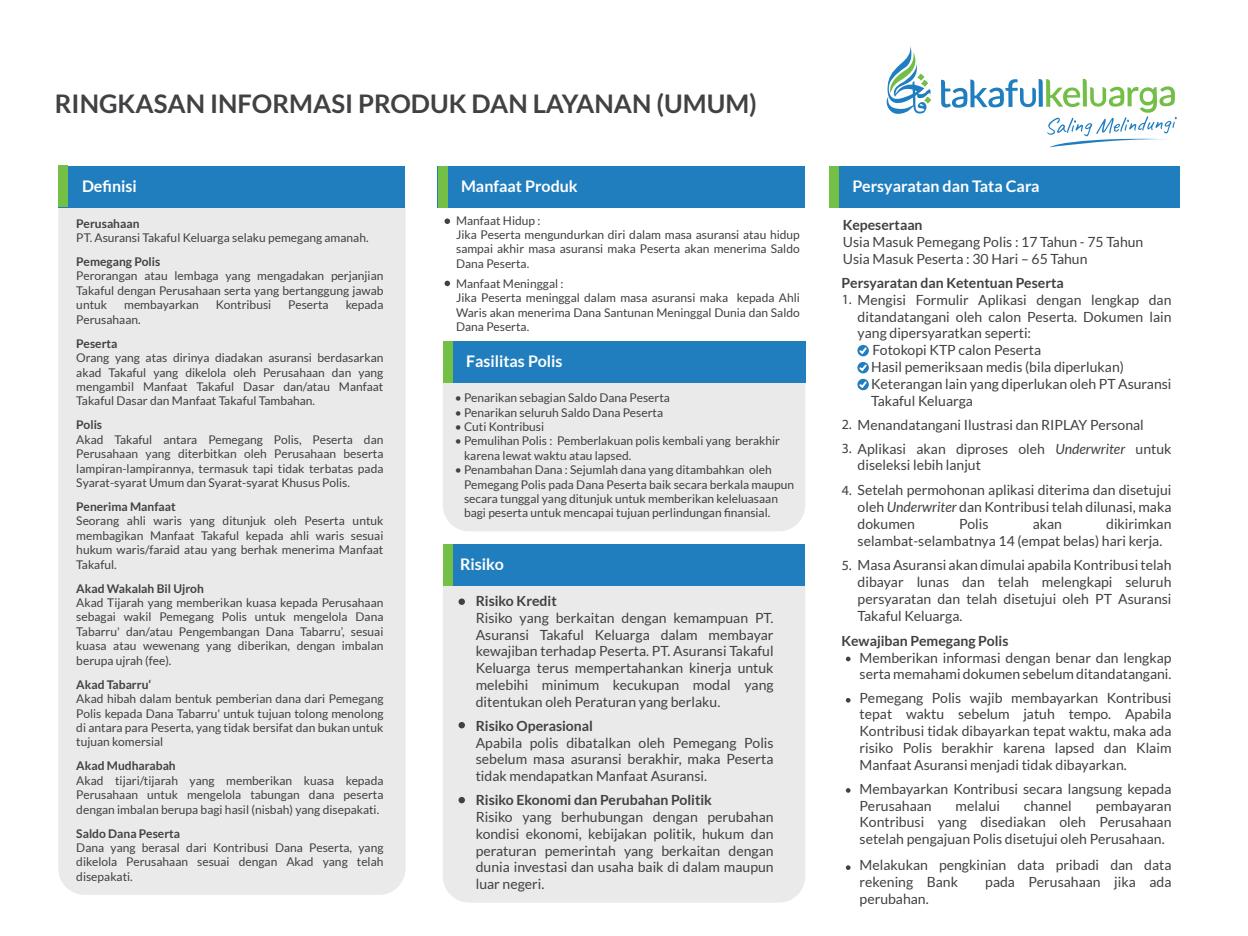
<style>
.page{position:relative;width:1248px;height:936px;background:#fff}
.page>*{position:absolute;margin:0;border:0;box-sizing:border-box;transform-origin:0 0}
.t1{font:700 25.6px "Lato";color:#414042}
.t2{font:700 16px "Lato";color:#fff}
.t3{font:14px/16.8px "Lato";color:#414042;text-align:justify}
.t4{font:700 14px "Lato";color:#414042}
.t5{font:12px/14.4px "Lato";color:#414042;text-align:justify}
.t6{font:700 12px "Lato";color:#414042}
.s1{font-family:"Myriad Pro"}
.s2{font-style:italic}
</style>
<div class="page">
<div style="left:443px;top:349px;width:362px;height:182px;background:#eaeaea;border-radius:26px"></div>
<div style="left:438px;top:166px;width:366px;height:42px;background:#207ebf"></div>
<div style="left:438px;top:166px;width:9px;height:42px;background:#74bf45"></div>
<svg style="left:886px;top:46px;width:45px;height:68px"></svg>
<svg style="left:941px;top:79px;width:235px;height:68px"></svg>
<div style="left:58px;top:184px;width:347px;height:710px;background:#eaeaea;border-radius:26px"></div>
<div style="left:58px;top:166px;width:347px;height:41px;background:#207ebf"></div>
<div style="left:58px;top:165px;width:10px;height:42px;background:#74bf45"></div>
<div style="left:443px;top:340px;width:362px;height:42px;background:#207ebf"></div>
<div style="left:443px;top:340px;width:9px;height:42px;background:#74bf45"></div>
<div style="left:443px;top:546px;width:362px;height:356px;background:#eaeaea;border-radius:26px"></div>
<div style="left:443px;top:544px;width:361px;height:42px;background:#207ebf"></div>
<div style="left:458px;top:598px;width:7px;height:7px;background:#414042;border-radius:50%"></div>
<div style="left:458px;top:722px;width:7px;height:6px;background:#414042;border-radius:50%"></div>
<div style="left:458px;top:796px;width:7px;height:7px;background:#414042;border-radius:50%"></div>
<div style="left:443px;top:544px;width:9px;height:42px;background:#74bf45"></div>
<div style="left:829px;top:166px;width:350px;height:42px;background:#207ebf"></div>
<svg style="left:845px;top:865px;width:5px;height:4px"></svg>
<svg style="left:845px;top:788px;width:5px;height:4px"></svg>
<svg style="left:845px;top:698px;width:5px;height:4px"></svg>
<svg style="left:845px;top:656px;width:5px;height:5px"></svg>
<svg style="left:857px;top:345px;width:11px;height:11px"></svg>
<svg style="left:857px;top:363px;width:11px;height:10px"></svg>
<svg style="left:857px;top:379px;width:11px;height:11px"></svg>
<div style="left:829px;top:166px;width:9px;height:42px;background:#74bf45"></div>
<svg style="left:444px;top:218px;width:6px;height:6px"></svg>
<svg style="left:444px;top:280px;width:6px;height:6px"></svg>
<h1 class="t1" style="left:55px;top:89px;width:703px">RINGKASAN INFORMASI PRODUK DAN LAYANAN (UMUM)</h1>
<h2 class="t2" style="left:82px;top:177px;width:56px">Definisi</h2>
<p class="t6" style="left:76px;top:216px;width:65px">Perusahaan</p>
<p class="t5" style="left:76px;top:230px;width:294px">PT. Asuransi Takaful Keluarga selaku pemegang amanah.</p>
<p class="t6" style="left:76px;top:255px;width:85px">Pemegang Polis</p>
<p class="t5" style="left:76px;top:269px;width:308px">Perorangan atau lembaga yang mengadakan perjanjian Takaful dengan Perusahaan serta yang bertanggung jawab untuk</p>
<p class="t5" style="left:124px;top:297px;width:76px">membayarkan</p>
<p class="t5" style="left:216px;top:297px;width:57px">Kontribusi</p>
<p class="t5" style="left:288px;top:297px;width:42px">Peserta</p>
<p class="t5" style="left:346px;top:297px;width:39px">kepada</p>
<p class="t5" style="left:76px;top:312px;width:66px">Perusahaan.</p>
<p class="t6" style="left:76px;top:336px;width:43px">Peserta</p>
<p class="t5" style="left:76px;top:350px;width:308px">Orang yang atas dirinya diadakan asuransi berdasarkan akad Takaful yang dikelola oleh Perusahaan dan yang mengambil Manfaat Takaful Dasar dan/atau Manfaat Takaful Dasar dan Manfaat Takaful Tambahan.</p>
<p class="t6" style="left:76px;top:418px;width:27px">Polis</p>
<p class="t5" style="left:76px;top:432px;width:308px">Akad Takaful antara Pemegang Polis, Peserta dan Perusahaan yang diterbitkan oleh Perusahaan beserta lampiran-lampirannya, termasuk tapi tidak terbatas pada Syarat-syarat Umum dan Syarat-syarat Khusus Polis.</p>
<p class="t6" style="left:76px;top:499px;width:101px">Penerima Manfaat</p>
<p class="t5" style="left:76px;top:513px;width:308px">Seorang ahli waris yang ditunjuk oleh Peserta untuk membagikan Manfaat Takaful kepada ahli waris sesuai hukum waris/faraid atau yang berhak menerima Manfaat Takaful.</p>
<p class="t6" style="left:76px;top:581px;width:129px">Akad Wakalah Bil Ujroh</p>
<p class="t5" style="left:76px;top:595px;width:308px">Akad Tijarah yang memberikan kuasa kepada Perusahaan sebagai wakil Pemegang Polis untuk mengelola Dana Tabarru' dan/atau Pengembangan Dana Tabarru’, sesuai kuasa atau wewenang yang diberikan, dengan imbalan berupa ujrah (fee).</p>
<p class="t6" style="left:76px;top:677px;width:76px">Akad Tabarru‘</p>
<p class="t5" style="left:76px;top:691px;width:308px">Akad hibah dalam bentuk pemberian dana dari Pemegang Polis kepada Dana Tabarru' untuk tujuan tolong menolong di antara para Peserta, yang tidak bersifat dan bukan untuk tujuan komersial</p>
<p class="t6" style="left:76px;top:759px;width:101px">Akad Mudharabah</p>
<p class="t5" style="left:76px;top:773px;width:308px">Akad tijari/tijarah yang memberikan kuasa kepada Perusahaan untuk mengelola tabungan dana peserta dengan imbalan berupa bagi hasil (nisbah) yang disepakati.</p>
<p class="t6" style="left:76px;top:826px;width:105px">Saldo Dana Peserta</p>
<p class="t5" style="left:76px;top:840px;width:308px">Dana yang berasal dari Kontribusi Dana Peserta, yang dikelola Perusahaan sesuai dengan Akad yang telah disepakati.</p>
<h2 class="t2" style="left:461px;top:177px;width:118px">Manfaat Produk</h2>
<p class="t5" style="left:456px;top:213px;width:345px;text-align:left">Manfaat Hidup :<br>Jika Peserta mengundurkan diri dalam masa asuransi atau hidup sampai akhir masa asuransi maka Peserta akan menerima Saldo Dana Peserta.</p>
<p class="t5" style="left:456px;top:276px;width:345px;text-align:left">Manfaat Meninggal :<br>Jika Peserta meninggal dalam masa asuransi maka kepada Ahli Waris akan menerima Dana Santunan Meninggal Dunia dan Saldo Dana Peserta.</p>
<h2 class="t2" style="left:466px;top:352px;width:98px">Fasilitas Polis</h2>
<p class="t5" style="left:454px;top:390px;width:217px">• Penarikan sebagian Saldo Dana Peserta</p>
<p class="t5" style="left:454px;top:405px;width:210px">• Penarikan seluruh Saldo Dana Peserta</p>
<p class="t5" style="left:454px;top:419px;width:91px">• Cuti Kontribusi</p>
<p class="t5" style="left:464px;top:433px;width:317px;text-indent:-9px">• Pemulihan Polis : Pemberlakuan polis kembali yang berakhir karena lewat waktu atau lapsed.</p>
<p class="t5" style="left:464px;top:462px;width:331px;text-align:left;text-indent:-9px">• Penambahan Dana : Sejumlah dana yang ditambahkan oleh Pemegang Polis pada Dana Peserta baik secara berkala maupun secara tunggal yang ditunjuk untuk memberikan keleluasaan bagi peserta untuk mencapai tujuan perlindungan finansial.</p>
<h2 class="t2" style="left:460px;top:555px;width:45px">Risiko</h2>
<p class="t4" style="left:475px;top:592px;width:82px">Risiko Kredit</p>
<p class="t3" style="left:475px;top:609px;width:299px">Risiko yang berkaitan dengan kemampuan PT.<br>Asuransi Takaful Keluarga dalam membayar kewajiban terhadap Peserta. PT. Asuransi Takaful Keluarga terus mempertahankan kinerja untuk melebihi minimum kecukupan modal yang ditentukan oleh Peraturan yang berlaku.</p>
<p class="t4" style="left:475px;top:717px;width:119px">Risiko Operasional</p>
<p class="t3" style="left:475px;top:734px;width:299px">Apabila polis dibatalkan oleh Pemegang Polis sebelum masa asuransi berakhir, maka Peserta tidak mendapatkan Manfaat Asuransi.</p>
<p class="t4" style="left:475px;top:792px;width:238px">Risiko Ekonomi dan Perubahan Politik</p>
<p class="t3" style="left:475px;top:808px;width:299px">Risiko yang berhubungan dengan perubahan kondisi ekonomi, kebijakan politik, hukum dan peraturan pemerintah yang berkaitan dengan dunia investasi dan usaha baik di dalam maupun luar negeri.</p>
<h2 class="t2" style="left:852px;top:177px;width:189px">Persyaratan dan Tata Cara</h2>
<p class="t4" style="left:842px;top:217px;width:81px">Kepesertaan</p>
<p class="t3" style="left:842px;top:233px;width:302px">Usia Masuk Pemegang Polis : 17 Tahun - 75 Tahun<br>Usia Masuk Peserta : 30 Hari – 65 Tahun</p>
<p class="t4" style="left:841px;top:275px;width:224px">Persyaratan dan Ketentuan Peserta</p>
<p class="t3" style="left:841px;top:291px;width:331px"><span class="s1">1.</span> Mengisi Formulir Aplikasi dengan lengkap dan</p>
<p class="t3" style="left:857px;top:308px;width:315px">ditandatangani oleh calon Peserta. Dokumen lain</p>
<p class="t3" style="left:857px;top:325px;width:175px">yang dipersyaratkan seperti:</p>
<p class="t3" style="left:872px;top:341px;width:170px">Fotokopi KTP calon Peserta</p>
<p class="t3" style="left:871px;top:358px;width:254px">Hasil pemeriksaan medis (bila diperlukan)</p>
<p class="t3" style="left:871px;top:375px;width:302px">Keterangan lain yang diperlukan oleh PT Asuransi</p>
<p class="t3" style="left:871px;top:392px;width:103px">Takaful Keluarga</p>
<p class="t3" style="left:841px;top:416px;width:303px"><span class="s1">2.</span> Menandatangani Ilustrasi dan RIPLAY Personal</p>
<p class="t3" style="left:857px;top:440px;width:315px;text-indent:-16px"><span class="s1">3.</span> Aplikasi akan diproses oleh <span class="s2">Underwriter</span> untuk diseleksi lebih lanjut</p>
<p class="t3" style="left:857px;top:481px;width:315px;text-indent:-16px"><span class="s1">4.</span> Setelah permohonan aplikasi diterima dan disetujui oleh <span class="s2">Underwriter</span> dan Kontribusi telah dilunasi, maka dokumen</p>
<p class="t3" style="left:857px;top:515px;width:315px;text-indent:248px">dikirimkan selambat-selambatnya 14 (empat belas) hari kerja.</p>
<p class="t3" style="left:857px;top:557px;width:315px;text-indent:-16px"><span class="s1">5.</span> Masa Asuransi akan dimulai apabila Kontribusi telah dibayar lunas dan telah melengkapi seluruh persyaratan dan telah disetujui oleh PT Asuransi Takaful Keluarga.</p>
<p class="t4" style="left:841px;top:632px;width:168px">Kewajiban Pemegang Polis</p>
<p class="t3" style="left:859px;top:649px;width:313px">Memberikan informasi dengan benar dan lengkap serta memahami dokumen sebelum ditandatangani.</p>
<p class="t3" style="left:859px;top:689px;width:313px">Pemegang Polis wajib membayarkan Kontribusi tepat waktu sebelum jatuh tempo. Apabila Kontribusi tidak dibayarkan tepat waktu, maka ada risiko Polis berakhir karena lapsed dan Klaim Manfaat Asuransi menjadi tidak dibayarkan.</p>
<p class="t3" style="left:859px;top:780px;width:313px">Membayarkan Kontribusi secara langsung kepada<br>Perusahaan</p>
<p class="t3" style="left:959px;top:515px;width:31px">Polis</p>
<p class="t3" style="left:1032px;top:515px;width:31px">akan</p>
<p class="t3" style="left:859px;top:797px;width:313px;text-indent:236px">pembayaran Kontribusi yang disediakan oleh Perusahaan setelah pengajuan Polis disetujui oleh Perusahaan.</p>
<p class="t3" style="left:859px;top:856px;width:313px">Melakukan pengkinian data pribadi dan data rekening Bank</p>
<p class="t3" style="left:955px;top:797px;width:46px">melalui</p>
<p class="t3" style="left:1023px;top:797px;width:49px">channel</p>
<p class="t3" style="left:985px;top:873px;width:188px">pada Perusahaan jika ada</p>
<p class="t3" style="left:859px;top:890px;width:71px">perubahan.</p>
</div>
